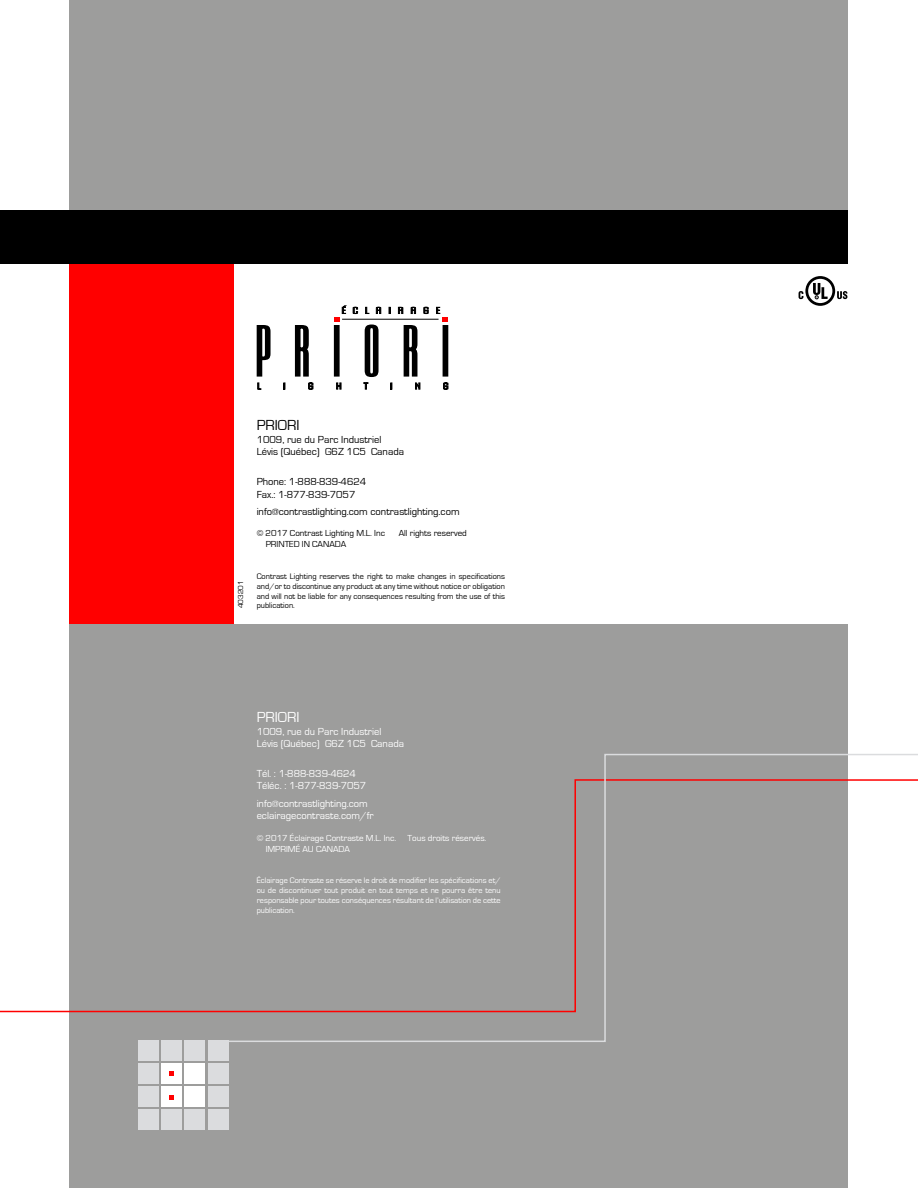
<style>
.page{position:relative;width:918px;height:1188px;background:#fff}
.page>*{position:absolute;margin:0;border:0;box-sizing:border-box;transform-origin:0 0}
.t1{font:15px "Eurostile";color:#000}
.t2{font:15px "Eurostile";color:#fff}
.t3{font:10.5px/12.6px "Eurostile";color:#fff}
.t4{font:10.5px/12.6px "Eurostile";color:#000}
.t5{font:9px "Eurostile";color:#fff}
.t6{font:9px "Eurostile";color:#000}
.t7{font:8.25px/9.9px "Eurostile";color:#000;text-align:justify}
.t8{font:8.25px/9.9px "Eurostile";color:#fff;text-align:justify}
.t9{font:7.5px "Eurostile";color:#000}
</style>
<div class="page">
<div style="left:69px;top:0;width:778px;height:1188px;background:#9d9d9c"></div>
<svg style="left:220px;top:753px;width:698px;height:290px"></svg>
<div style="left:138px;top:1040px;width:20px;height:21px;background:#dbdcde"></div>
<div style="left:161px;top:1040px;width:21px;height:21px;background:#dbdcde"></div>
<div style="left:185px;top:1040px;width:20px;height:21px;background:#dbdcde"></div>
<div style="left:208px;top:1040px;width:21px;height:21px;background:#dbdcde"></div>
<div style="left:138px;top:1064px;width:20px;height:20px;background:#dbdcde"></div>
<div style="left:161px;top:1064px;width:21px;height:20px;background:#fff"></div>
<div style="left:185px;top:1064px;width:20px;height:20px;background:#fff"></div>
<div style="left:208px;top:1064px;width:21px;height:20px;background:#dbdcde"></div>
<div style="left:138px;top:1087px;width:20px;height:20px;background:#dbdcde"></div>
<div style="left:161px;top:1087px;width:21px;height:20px;background:#fff"></div>
<div style="left:185px;top:1087px;width:20px;height:20px;background:#fff"></div>
<div style="left:208px;top:1087px;width:21px;height:20px;background:#dbdcde"></div>
<div style="left:138px;top:1110px;width:20px;height:20px;background:#dbdcde"></div>
<div style="left:161px;top:1110px;width:21px;height:20px;background:#dbdcde"></div>
<div style="left:185px;top:1110px;width:20px;height:20px;background:#dbdcde"></div>
<div style="left:208px;top:1110px;width:21px;height:20px;background:#dbdcde"></div>
<svg style="left:169px;top:1071px;width:5px;height:5px"></svg>
<svg style="left:169px;top:1095px;width:5px;height:4px"></svg>
<div style="left:69px;top:238px;width:816px;height:385px;background:#fff"></div>
<div style="left:69px;top:238px;width:165px;height:385px;background:#f00"></div>
<svg style="left:334px;top:325px;width:6px;height:52px"></svg>
<div style="left:443px;top:325px;width:5px;height:52px;background:#000"></div>
<svg style="left:256px;top:325px;width:57px;height:64px"></svg>
<svg style="left:336px;top:383px;width:5px;height:6px"></svg>
<svg style="left:363px;top:324px;width:57px;height:65px"></svg>
<svg style="left:443px;top:383px;width:5px;height:6px"></svg>
<svg style="left:353px;top:307px;width:5px;height:7px"></svg>
<svg style="left:365px;top:307px;width:4px;height:7px"></svg>
<svg style="left:376px;top:307px;width:5px;height:7px"></svg>
<svg style="left:397px;top:307px;width:6px;height:7px"></svg>
<svg style="left:411px;top:307px;width:5px;height:7px"></svg>
<svg style="left:424px;top:307px;width:4px;height:7px"></svg>
<svg style="left:334px;top:306px;width:12px;height:16px"></svg>
<svg style="left:436px;top:307px;width:12px;height:15px"></svg>
<hr style="left:342px;top:319px;width:97px;height:1px;background:#000">
<div style="left:0;top:210px;width:847px;height:53px;background:#000"></div>
<svg style="left:837px;top:291px;width:11px;height:8px"></svg>
<svg style="left:805px;top:276px;width:30px;height:30px"></svg>
<div style="left:808px;top:279px;width:24px;height:24px;background:#fff;border-radius:50%"></div>
<svg style="left:813px;top:283px;width:15px;height:16px"></svg>
<svg style="left:799px;top:291px;width:4px;height:8px"></svg>
<p class="t9" style="left:237px;top:608px;width:29px;rotate:-90deg">403201</p>
<h1 class="t1" style="left:257px;top:417px;width:44px">PRIORI</h1>
<p class="t4" style="left:257px;top:433px;width:149px">1009, rue du Parc Industriel<br>Lévis (Québec) G6Z 1C5 Canada</p>
<p class="t4" style="left:257px;top:476px;width:111px">Phone: 1-888-839-4624<br>Fax.: 1-877-839-7057</p>
<p class="t4" style="left:257px;top:505px;width:205px">info@contrastlighting.com contrastlighting.com</p>
<p class="t6" style="left:257px;top:529px;width:130px">© 2017 Contrast Lighting M.L. Inc</p>
<p class="t6" style="left:399px;top:529px;width:70px">All rights reserved</p>
<p class="t6" style="left:266px;top:539px;width:82px">PRINTED IN CANADA</p>
<p class="t7" style="left:257px;top:571px;width:250px">Contrast Lighting reserves the right to make changes in specifications and/or to discontinue any product at any time without notice or obligation and will not be liable for any consequences resulting from the use of this</p>
<p class="t7" style="left:257px;top:601px;width:40px">publication.</p>
<h1 class="t2" style="left:257px;top:709px;width:44px">PRIORI</h1>
<p class="t3" style="left:257px;top:725px;width:149px">1009, rue du Parc Industriel<br>Lévis (Québec) G6Z 1C5 Canada</p>
<p class="t3" style="left:257px;top:767px;width:111px">Tél. : 1-888-839-4624<br>Téléc. : 1-877-839-7057</p>
<p class="t3" style="left:257px;top:797px;width:119px">info@contrastlighting.com eclairagecontraste.com/fr</p>
<p class="t5" style="left:257px;top:833px;width:141px">© 2017 Éclairage Contraste M.L. Inc.</p>
<p class="t5" style="left:408px;top:833px;width:80px">Tous droits réservés.</p>
<p class="t5" style="left:266px;top:844px;width:86px">IMPRIMÉ AU CANADA</p>
<p class="t8" style="left:257px;top:876px;width:246px">Éclairage Contraste se réserve le droit de modifier les spécifications et/ ou de discontinuer tout produit en tout temps et ne pourra être tenu responsable pour toutes conséquences résultant de l’utilisation de cette publication.</p>
</div>
